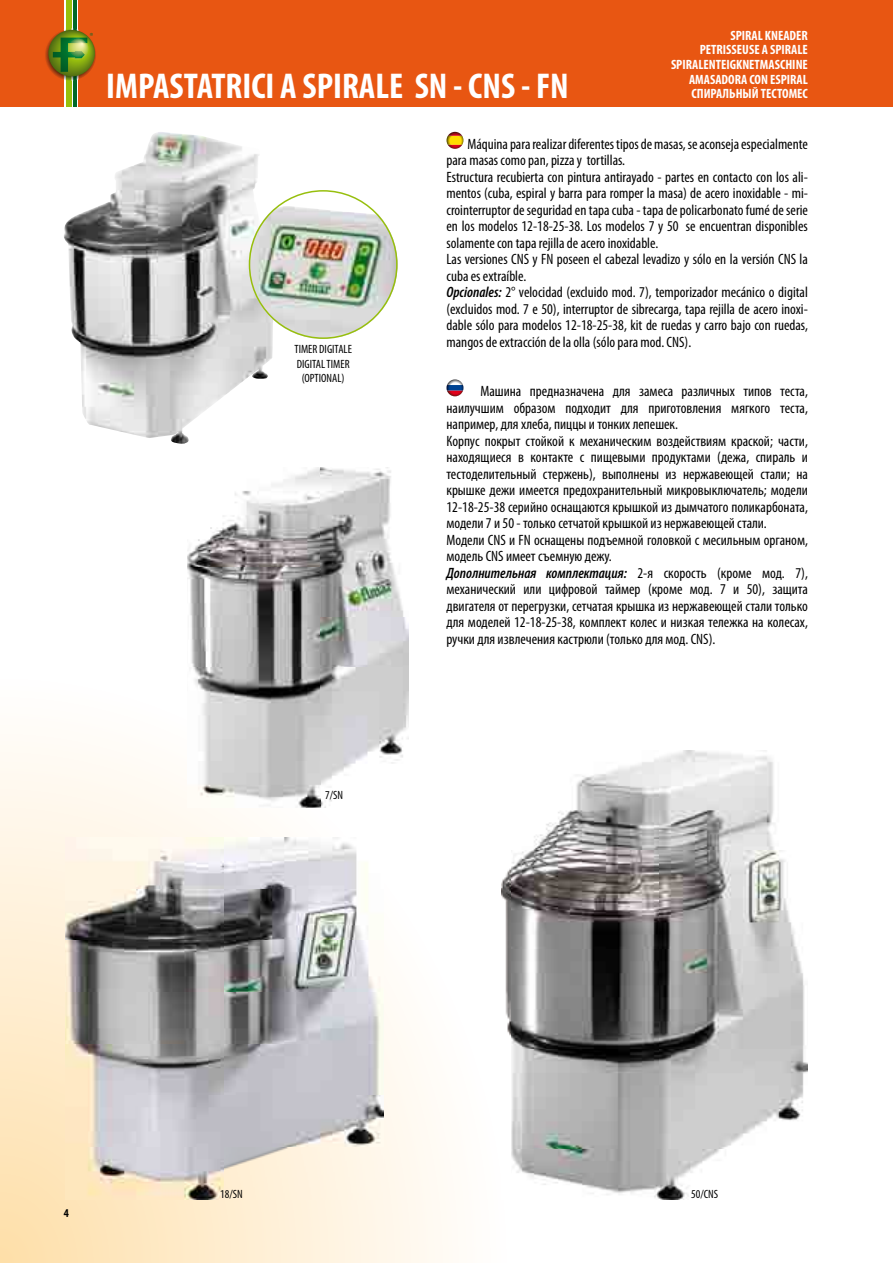
<style>
.page{position:relative;width:893px;height:1263px;background:#fff}
.page>*{position:absolute;margin:0;border:0;box-sizing:border-box;transform-origin:0 0}
.t1{font:700 condensed 36px "Myriad Pro";color:#fff}
.t2{font:condensed 15px/16.5px "Myriad Pro";color:#000}
.t3{font:700 condensed 13.5px/14.5px "Myriad Pro";color:#fff;text-align:right}
.t4{font:condensed 12px/14.4px "Myriad Pro";color:#000;text-align:center}
.t5{font:700 condensed 12px "Myriad Pro";color:#000}
.t6{font:300 9px "Myriad Pro";color:#006829}
.s1{font-weight:600;font-style:italic}
</style>
<div class="page">
<svg style="left:0;top:745px;width:502px;height:518px"></svg>
<div style="left:79px;top:0;width:814px;height:106px;background:#e85612"></div>
<div style="left:0;top:0;width:64px;height:106px;background:#e85612"></div>
<hr style="left:73px;top:0;width:4px;height:106px;background:#006829">
<div style="left:66px;top:0;width:5px;height:106px;background:#97bf0d"></div>
<svg style="left:45px;top:28px;width:51px;height:53px"></svg>
<svg style="left:446px;top:132px;width:17px;height:17px"></svg>
<svg style="left:446px;top:379px;width:17px;height:17px"></svg>
<img style="left:502px;top:751px;width:306px;height:448px">
<img style="left:187px;top:468px;width:222px;height:340px">
<img style="left:65px;top:838px;width:319px;height:361px">
<img style="left:64px;top:132px;width:209px;height:312px">
<img style="left:249px;top:190px;width:149px;height:149px">
<p class="t6" style="left:90px;top:31px;width:5px">®</p>
<h1 class="t1" style="left:106px;top:63px;width:464px">IMPASTATRICI A SPIRALE SN - CNS - FN</h1>
<p class="t3" style="left:671px;top:28px;width:138px">SPIRAL KNEADER<br>PETRISSEUSE A SPIRALE<br>SPIRALENTEIGKNETMASCHINE<br>AMASADORA CON ESPIRAL<br>СПИРАЛЬНЫЙ ТЕСТОМЕС</p>
<p class="t4" style="left:294px;top:342px;width:59px">TIMER DIGITALE<br>DIGITAL TIMER (OPTIONAL)</p>
<p class="t2" style="left:446px;top:135px;width:363px;text-indent:21px">Máquina para realizar diferentes tipos de masas, se aconseja especialmente para masas como pan, pizza y tortillas.<br>Estructura recubierta con pintura antirayado - partes en contacto con los ali&shy;mentos (cuba, espiral y barra para romper la masa) de acero inoxidable - mi&shy;crointerruptor de seguridad en tapa cuba - tapa de policarbonato fumé de serie en los modelos 12-18-25-38. Los modelos 7 y 50 se encuentran disponibles solamente con tapa rejilla de acero inoxidable.<br>Las versiones CNS y FN poseen el cabezal levadizo y sólo en la versión CNS la cuba es extraíble.<br><span class="s1">Opcionales:</span> 2° velocidad (excluido mod. 7), temporizador mecánico o digital (excluidos mod. 7 e 50), interruptor de sibrecarga, tapa rejilla de acero inoxi&shy;dable sólo para modelos 12-18-25-38, kit de ruedas y carro bajo con ruedas, mangos de extracción de la olla (sólo para mod. CNS).</p>
<p class="t2" style="left:446px;top:383px;width:363px;text-indent:34px">Машина предназначена для замеса различных типов теста, наилучшим образом подходит для приготовления мягкого теста, например, для хлеба, пиццы и тонких лепешек.<br>Корпус покрыт стойкой к механическим воздействиям краской; части, находящиеся в контакте с пищевыми продуктами (дежа, спираль и тестоделительный стержень), выполнены из нержавеющей стали; на крышке дежи имеется предохранительный микровыключатель; модели 12-18-25-38 серийно оснащаются крышкой из дымчатого поликарбоната, модели 7 и 50 - только сетчатой крышкой из нержавеющей стали.<br>Модели CNS и FN оснащены подъемной головкой с месильным органом, модель CNS имеет съемную дежу.<br><span class="s1">Дополнительная комплектация:</span> 2-я скорость (кроме мод. 7), механический или цифровой таймер (кроме мод. 7 и 50), защита двигателя от перегрузки, сетчатая крышка из нержавеющей стали только для моделей 12-18-25-38, комплект колес и низкая тележка на колесах, ручки для извлечения кастрюли (только для мод. CNS).</p>
<p class="t4" style="left:325px;top:787px;width:19px">7/SN</p>
<p class="t5" style="left:64px;top:1205px;width:7px">4</p>
<p class="t4" style="left:220px;top:1186px;width:24px">18/SN</p>
<p class="t4" style="left:691px;top:1186px;width:28px">50/CNS</p>
</div>
